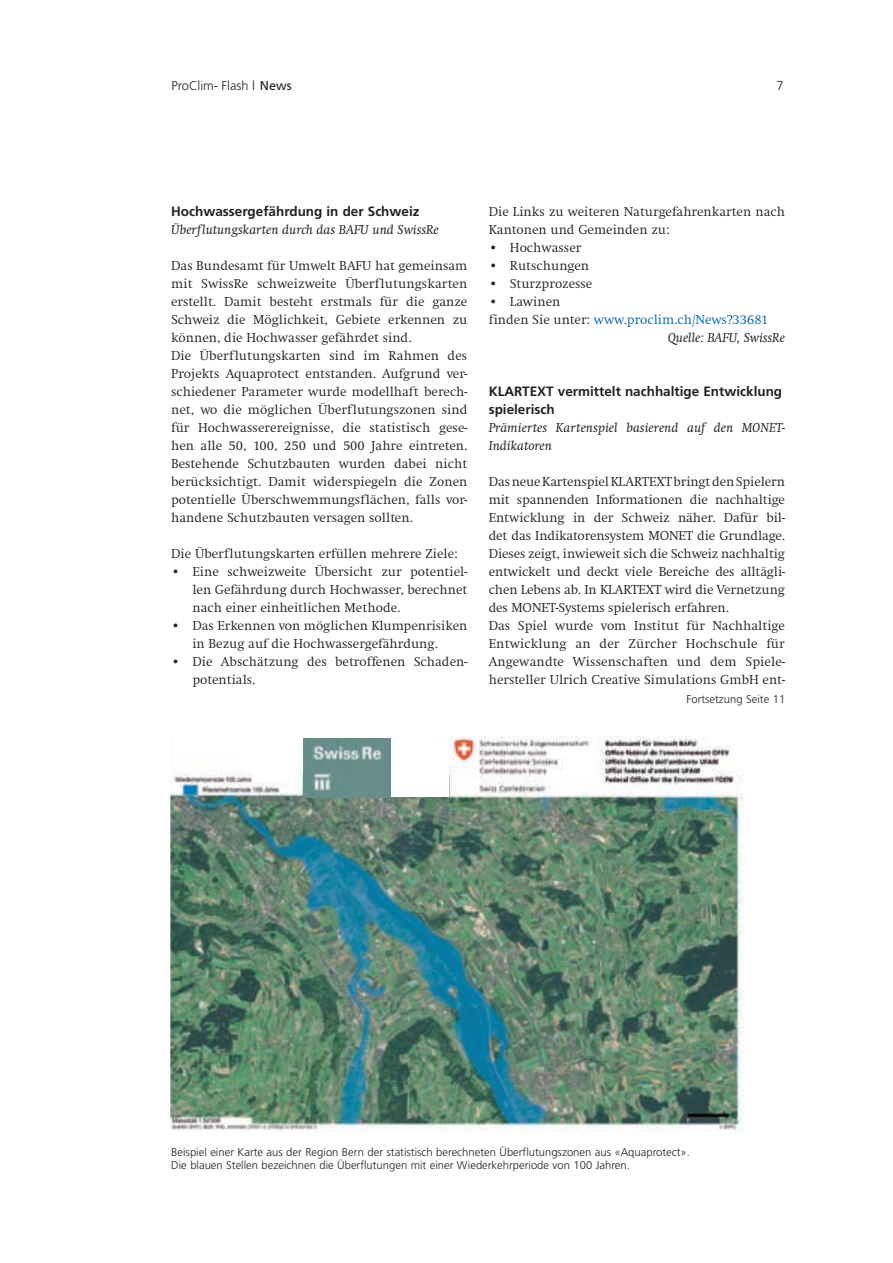
<style>
.page{position:relative;width:893px;height:1263px;background:#fff}
.page>*{position:absolute;margin:0;border:0;box-sizing:border-box;transform-origin:0 0}
.t1{font:300 13.5px/18px "Swift";color:#231f20}
.t2{font:italic 13.5px/18px "Swift";color:#231f20}
.t3{font:700 13.5px/18px "Frutiger";color:#231f20}
.t4{font:300 13.5px "Swift";color:#0166b3}
.t5{font:300 12.75px "Frutiger";color:#231f20}
.t6{font:300 11.25px/13.5px "Frutiger";color:#231f20}
.s1{font-weight:400}
.s2{color:#231f20}
</style>
<div class="page">
<img style="left:170px;top:736px;width:574px;height:395px">
<div style="left:303px;top:739px;width:146px;height:58px;background:#fff"></div>
<img style="left:303px;top:739px;width:87px;height:58px">
<p class="t5" style="left:172px;top:79px;width:122px">ProClim- Flash | <span class="s1">News</span></p>
<p class="t5" style="left:777px;top:78px;width:9px">7</p>
<p class="t3" style="left:171px;top:202px;width:250px">Hochwassergefährdung in der Schweiz</p>
<p class="t2" style="left:171px;top:221px;width:269px">Überflutungskarten durch das BAFU und SwissRe</p>
<p class="t1" style="left:171px;top:257px;width:298px">Das Bundesamt für Umwelt BAFU hat gemeinsam mit SwissRe schweizweite Überflutungskarten erstellt. Damit besteht erstmals für die ganze Schweiz die Möglichkeit, Gebiete erkennen zu können, die Hochwasser gefährdet sind.<br>Die Überflutungskarten sind im Rahmen des Projekts Aquaprotect entstanden. Aufgrund ver&shy;schiedener Parameter wurde modellhaft berech&shy;net, wo die möglichen Überflutungszonen sind für Hochwasserereignisse, die statistisch gese&shy;hen alle 50, 100, 250 und 500 Jahre eintreten.<br>Bestehende Schutzbauten wurden dabei nicht berücksichtigt. Damit widerspiegeln die Zonen potentielle Überschwemmungsflächen, falls vor&shy;handene Schutzbauten versagen sollten.</p>
<p class="t1" style="left:171px;top:545px;width:288px">Die Überflutungskarten erfüllen mehrere Ziele:</p>
<p class="t1" style="left:192px;top:563px;width:276px;text-align:justify;text-indent:-21px">• Eine schweizweite Übersicht zur potentiel&shy;len Gefährdung durch Hochwasser, berechnet nach einer einheitlichen Methode.</p>
<p class="t1" style="left:192px;top:617px;width:276px;text-indent:-21px">• Das Erkennen von möglichen Klumpenrisiken in Bezug auf die Hochwassergefährdung.</p>
<p class="t1" style="left:192px;top:653px;width:276px;text-indent:-21px">• Die Abschätzung des betroffenen Schaden&shy;potentials.</p>
<p class="t1" style="left:489px;top:203px;width:298px">Die Links zu weiteren Naturgefahrenkarten nach<br>Kantonen und Gemeinden zu:</p>
<p class="t1" style="left:489px;top:239px;width:94px">• Hochwasser</p>
<p class="t1" style="left:489px;top:257px;width:102px">• Rutschungen</p>
<p class="t1" style="left:489px;top:275px;width:105px">• Sturzprozesse</p>
<p class="t1" style="left:489px;top:293px;width:73px">• Lawinen</p>
<p class="t4" style="left:489px;top:312px;width:281px"><span class="s2">finden Sie unter:</span> www.proclim.ch/News?33681</p>
<p class="t2" style="left:668px;top:329px;width:118px">Quelle: BAFU, SwissRe</p>
<p class="t3" style="left:489px;top:382px;width:295px">KLARTEXT vermittelt nachhaltige Entwicklung spielerisch</p>
<p class="t2" style="left:489px;top:419px;width:298px">Prämiertes Kartenspiel basierend auf den MONET-<br>Indikatoren</p>
<p class="t1" style="left:489px;top:473px;width:298px">Das neue Kartenspiel KLARTEXT bringt den Spielern mit spannenden Informationen die nachhaltige Entwicklung in der Schweiz näher. Dafür bil&shy;det das Indikatorensystem MONET die Grundlage.<br>Dieses zeigt, inwieweit sich die Schweiz nachhaltig entwickelt und deckt viele Bereiche des alltägli&shy;chen Lebens ab. In KLARTEXT wird die Vernetzung des MONET-Systems spielerisch erfahren.<br>Das Spiel wurde vom Institut für Nachhaltige Entwicklung an der Zürcher Hochschule für Angewandte Wissenschaften und dem Spiele&shy;hersteller Ulrich Creative Simulations GmbH ent-</p>
<p class="t6" style="left:686px;top:692px;width:100px">Fortsetzung Seite 11</p>
<p class="t6" style="left:171px;top:1145px;width:520px">Beispiel einer Karte aus der Region Bern der statistisch berechneten Überflutungszonen aus «Aquaprotect».<br>Die blauen Stellen bezeichnen die Überflutungen mit einer Wiederkehrperiode von 100 Jahren.</p>
</div>
